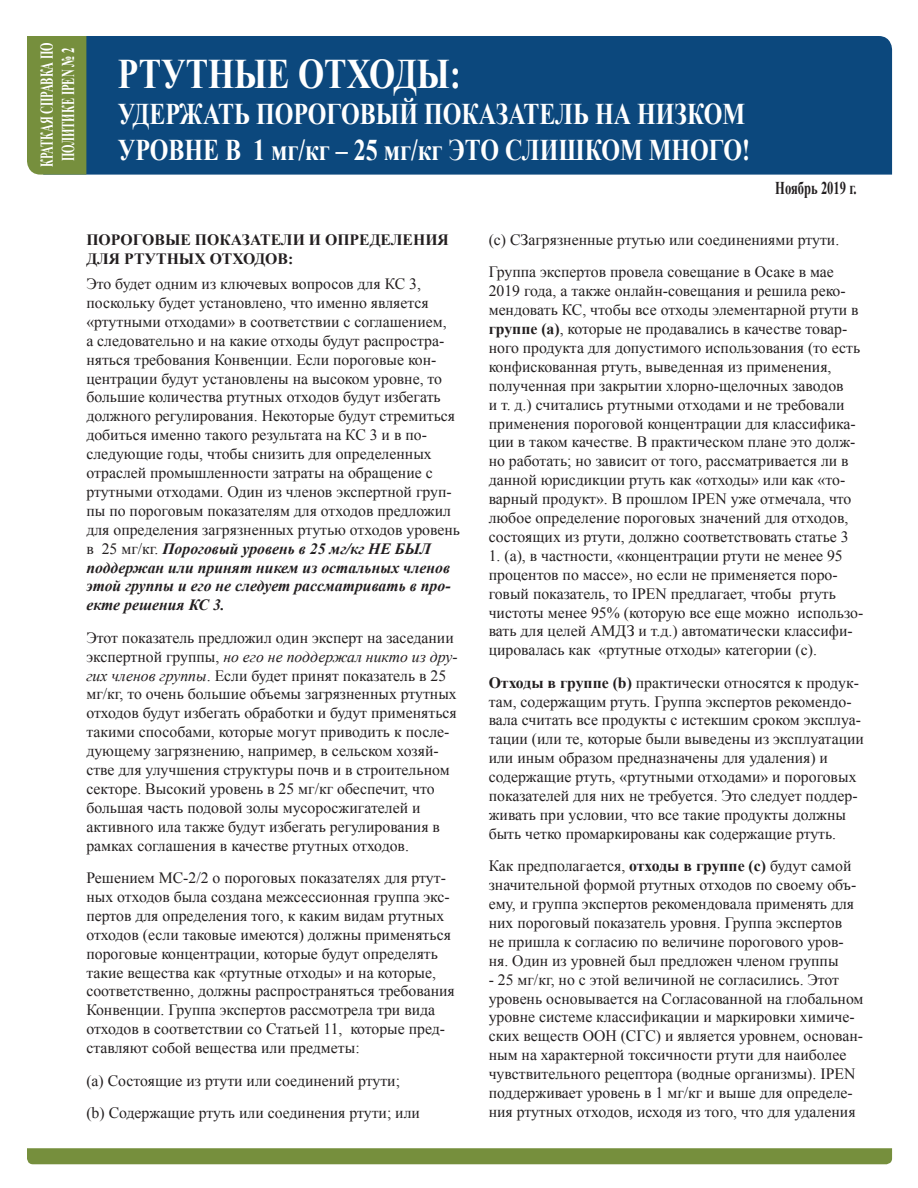
<style>
.page{position:relative;width:918px;height:1188px;background:#fff}
.page>*{position:absolute;margin:0;border:0;box-sizing:border-box;transform-origin:0 0}
.t1{font:700 42px "Times New Roman";color:#fff;scale:.8 1}
.t2{font:700 30px/36px "Times New Roman";color:#fff;scale:.8 1}
.t3{font:700 18px/21.6px "Times New Roman";color:#fff;text-align:center;scale:.6 1}
.t4{font:700 18px "Times New Roman";color:#231f20;scale:.7 1}
.t5{font:15.75px/18.9px "Times New Roman";color:#231f20}
.t6{font:700 15.75px/19.5px "Times New Roman";color:#231f20}
.s1{font-weight:700;font-style:italic}
.s2{font-style:italic}
.s3{font-weight:700}
</style>
<div class="page">
<div style="left:86px;top:36px;width:806px;height:139px;background:#0c487d"></div>
<div style="left:27px;top:1148px;width:865px;height:16px;background:#768f3d"></div>
<div style="left:27px;top:36px;width:59px;height:139px;background:#768f3d"></div>
<p class="t3" style="left:35px;top:167px;width:209px;rotate:-90deg">КРАТКАЯ СПРАВКА ПО<br>ПОЛИТИКЕ IPEN № 2</p>
<h1 class="t1" style="left:118px;top:45px;width:431px">РТУТНЫЕ ОТХОДЫ:</h1>
<h2 class="t2" style="left:118px;top:96px;width:792px">УДЕРЖАТЬ ПОРОГОВЫЙ ПОКАЗАТЕЛЬ НА НИЗКОМ<br>УРОВНЕ В 1 мг/кг – 25 мг/кг ЭТО СЛИШКОМ МНОГО!</h2>
<p class="t4" style="left:775px;top:175px;width:118px">Ноябрь 2019 г.</p>
<p class="t6" style="left:86px;top:229px;width:364px">ПОРОГОВЫЕ ПОКАЗАТЕЛИ И ОПРЕДЕЛЕНИЯ<br>ДЛЯ РТУТНЫХ ОТХОДОВ:</p>
<p class="t5" style="left:86px;top:274px;width:375px">Это будет одним из ключевых вопросов для КС 3, поскольку будет установлено, что именно является «ртутными отходами» в соответствии с соглашением,<br>а следовательно и на какие отходы будут распростра&shy;няться требования Конвенции. Если пороговые кон&shy;центрации будут установлены на высоком уровне, то большие количества ртутных отходов будут избегать должного регулирования. Некоторые будут стремиться добиться именно такого результата на КС 3 и в по&shy;следующие годы, чтобы снизить для определенных отраслей промышленности затраты на обращение с ртутными отходами. Один из членов экспертной груп&shy;пы по пороговым показателям для отходов предложил для определения загрязненных ртутью отходов уровень в 25 мг/кг. <span class="s1">Пороговый уровень в 25 мг/кг НЕ БЫЛ поддержан или принят никем из остальных членов этой группы и его не следует рассматривать в про&shy;екте решения КС 3.</span></p>
<p class="t5" style="left:86px;top:628px;width:373px">Этот показатель предложил один эксперт на заседании экспертной группы, <span class="s2">но его не поддержал никто из дру&shy;гих членов группы</span>. Если будет принят показатель в 25 мг/кг, то очень большие объемы загрязненных ртутных отходов будут избегать обработки и будут применяться такими способами, которые могут приводить к после&shy;дующему загрязнению, например, в сельском хозяй&shy;стве для улучшения структуры почв и в строительном секторе. Высокий уровень в 25 мг/кг обеспечит, что большая часть подовой золы мусоросжигателей и активного ила также будут избегать регулирования в рамках соглашения в качестве ртутных отходов.</p>
<p class="t5" style="left:86px;top:868px;width:370px">Решением МС-2/2 о пороговых показателях для ртут&shy;ных отходов была создана межсессионная группа экс&shy;пертов для определения того, к каким видам ртутных отходов (если таковые имеются) должны применяться пороговые концентрации, которые будут определять такие вещества как «ртутные отходы» и на которые, соответственно, должны распространяться требования Конвенции. Группа экспертов рассмотрела три вида отходов в соответствии со Статьей 11, которые пред&shy;ставляют собой вещества или предметы:</p>
<p class="t5" style="left:86px;top:1064px;width:335px;line-height:32.4px">(a) Состоящие из ртути или соединений ртути; (b) Содержащие ртуть или соединения ртути; или</p>
<p class="t5" style="left:489px;top:223px;width:352px;line-height:32.4px">(c) CЗагрязненные ртутью или соединениями ртути.<br>Группа экспертов провела совещание в Осаке в мае</p>
<p class="t5" style="left:489px;top:281px;width:373px">2019 года, а также онлайн-совещания и решила реко&shy;мендовать КС, чтобы все отходы элементарной ртути в <span class="s3">группе (а)</span>, которые не продавались в качестве товар&shy;ного продукта для допустимого использования (то есть конфискованная ртуть, выведенная из применения, полученная при закрытии хлорно-щелочных заводов<br>и т. д.) считались ртутными отходами и не требовали применения пороговой концентрации для классифика&shy;ции в таком качестве. В практическом плане это долж&shy;но работать; но зависит от того, рассматривается ли в данной юрисдикции ртуть как «отходы» или как «то&shy;варный продукт». В прошлом IPEN уже отмечала, что любое определение пороговых значений для отходов, состоящих из ртути, должно соответствовать статье 3</p>
<p class="t5" style="left:489px;top:546px;width:376px">1. (a), в частности, «концентрации ртути не менее 95 процентов по массе», но если не применяется поро&shy;говый показатель, то IPEN предлагает, чтобы ртуть чистоты менее 95% (которую все еще можно использо&shy;вать для целей АМДЗ и т.д.) автоматически классифи&shy;цировалась как «ртутные отходы» категории (c).</p>
<p class="t5" style="left:489px;top:673px;width:377px"><span class="s3">Отходы в группе (b)</span> практически относятся к продук&shy;там, содержащим ртуть. Группа экспертов рекомендо&shy;вала считать все продукты с истекшим сроком эксплуа&shy;тации (или те, которые были выведены из эксплуатации или иным образом предназначены для удаления) и содержащие ртуть, «ртутными отходами» и пороговых показателей для них не требуется. Это следует поддер&shy;живать при условии, что все такие продукты должны быть четко промаркированы как содержащие ртуть.</p>
<p class="t5" style="left:489px;top:856px;width:369px">Как предполагается, <span class="s3">отходы в группе (с)</span> будут самой значительной формой ртутных отходов по своему объ&shy;ему, и группа экспертов рекомендовала применять для них пороговый показатель уровня. Группа экспертов не пришла к согласию по величине порогового уров&shy;ня. Один из уровней был предложен членом группы</p>
<p class="t5" style="left:489px;top:970px;width:376px">- 25 мг/кг, но с этой величиной не согласились. Этот уровень основывается на Согласованной на глобальном уровне системе классификации и маркировки химиче&shy;ских веществ ООН (СГС) и является уровнем, основан&shy;ным на характерной токсичности ртути для наиболее чувствительного рецептора (водные организмы). IPEN поддерживает уровень в 1 мг/кг и выше для определе&shy;ния ртутных отходов, исходя из того, что для удаления</p>
</div>
